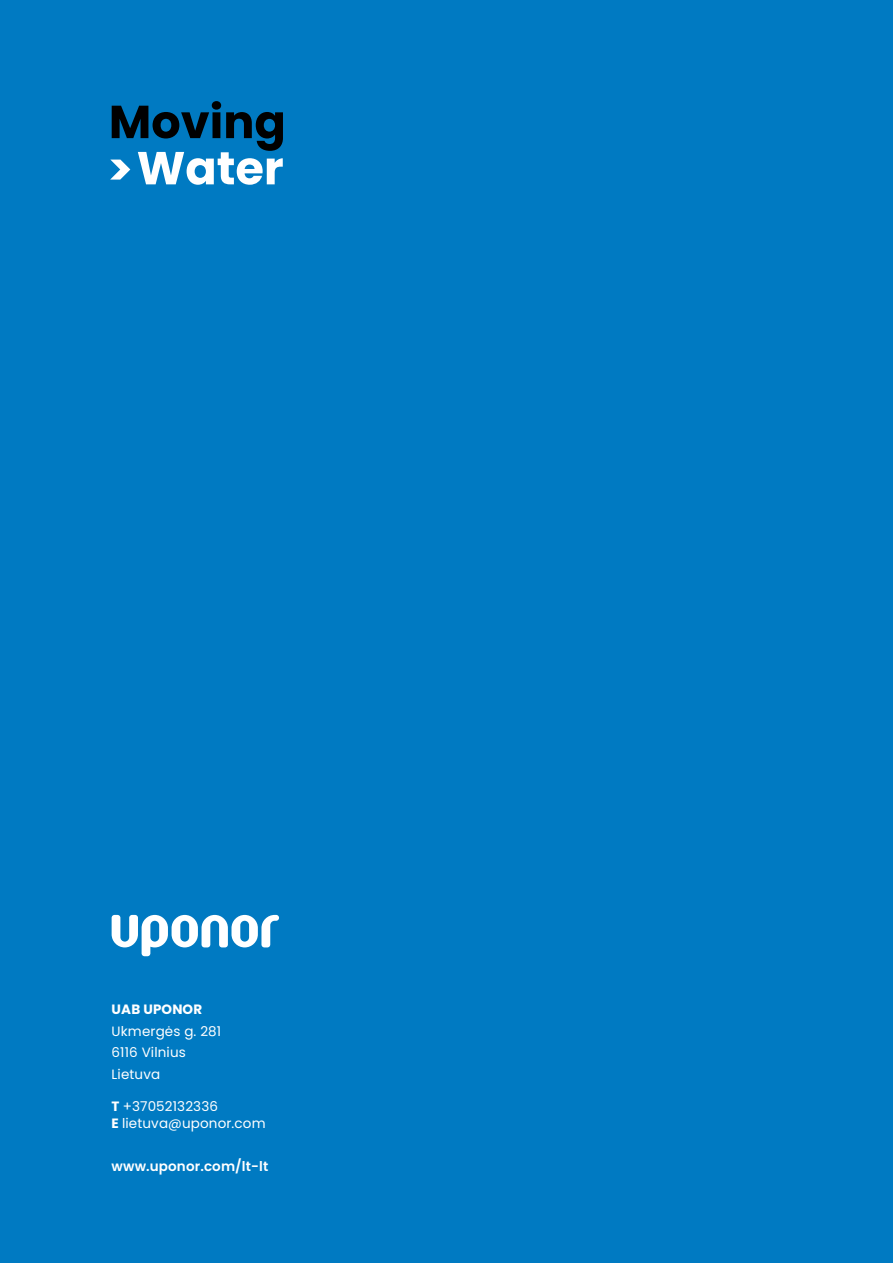
<style>
.page{position:relative;width:893px;height:1263px;background:#007ac2}
.page>*{position:absolute;margin:0;border:0;box-sizing:border-box;transform-origin:0 0}
.t1{font:13.5px/21.6px "Poppins";letter-spacing:.01em;color:#fff}
.t2{font:600 13.5px "Poppins";letter-spacing:.01em;color:#fff}
.t3{font:700 13.5px "Poppins";letter-spacing:.01em;color:#fff}
.s1{font-weight:700}
</style>
<div class="page">
<svg style="left:112px;top:915px;width:167px;height:41px"></svg>
<svg style="left:110px;top:101px;width:173px;height:84px"></svg>
<p class="t3" style="left:112px;top:1001px;width:92px">UAB UPONOR</p>
<p class="t1" style="left:112px;top:1020px;width:111px">Ukmergės g. 281<br>6116 Vilnius<br>Lietuva</p>
<p class="t1" style="left:112px;top:1098px;width:155px;line-height:16.2px"><span class="s1">T</span> +37052132336<br><span class="s1">E</span> lietuva@uponor.com</p>
<p class="t2" style="left:112px;top:1158px;width:158px">www.uponor.com/lt-lt</p>
</div>
